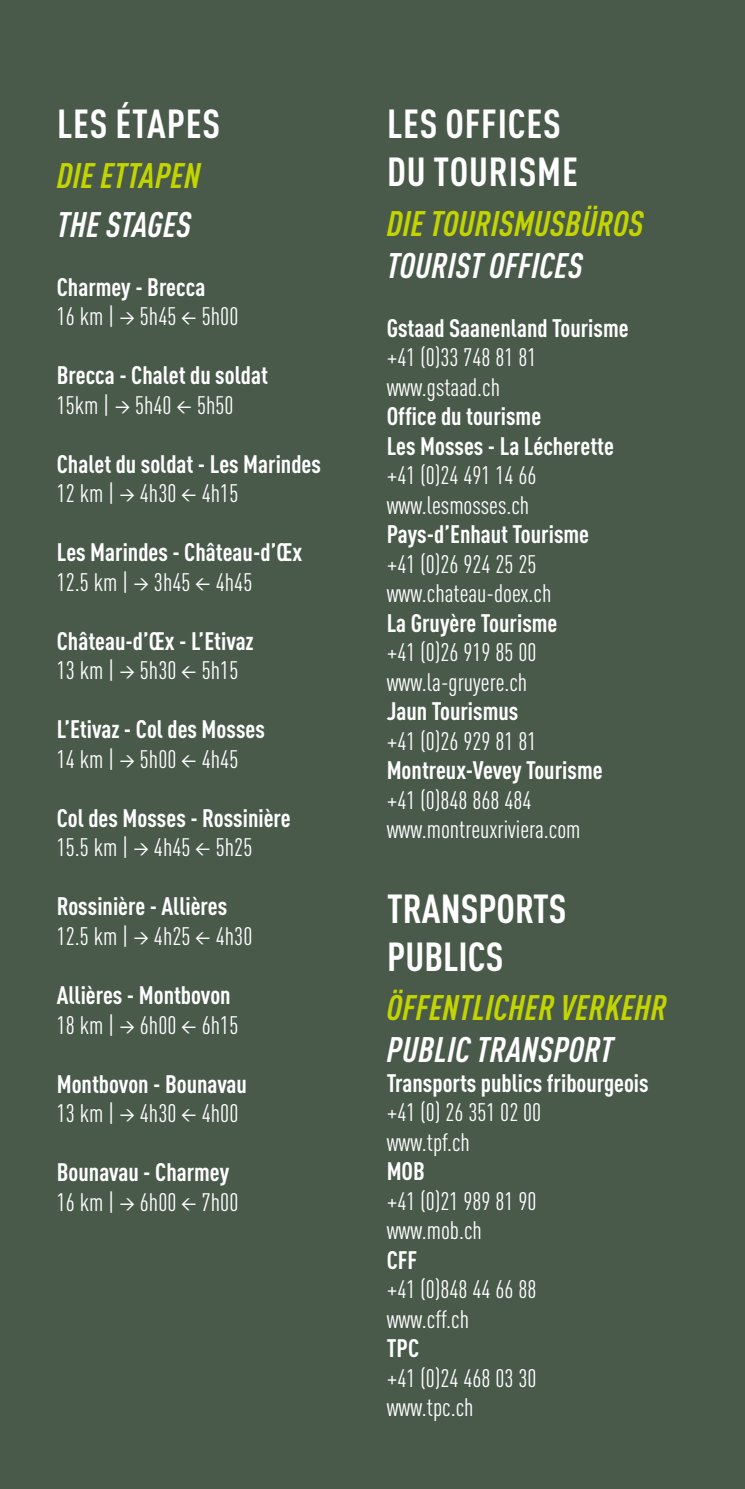
<style>
.page{position:relative;width:745px;height:1489px;background:#fff}
.page>*{position:absolute;margin:0;border:0;box-sizing:border-box;transform-origin:0 0}
.t1{font:700 condensed 40px/48px "DIN Pro";letter-spacing:.02em;color:#fff}
.t2{font:700 condensed 40px/48px "DIN Pro";color:#fff}
.t3{font:italic 700 condensed 35px "DIN Pro";letter-spacing:.01em;color:#c3d500}
.t4{font:italic 700 condensed 35px "DIN Pro";letter-spacing:.01em;color:#fff}
.t5{font:condensed 25px/29.5px "DIN Pro";color:#fff}
.t6{font:700 condensed 25px/29.5px "DIN Pro";color:#fff}
</style>
<div class="page">
<div style="left:0;top:0;width:744px;height:1488px;background:#495a4b"></div>
<h1 class="t1" style="left:57px;top:97px;width:164px">LES ÉTAPES</h1>
<h2 class="t3" style="left:57px;top:149px;width:145px">DIE ETTAPEN</h2>
<h2 class="t4" style="left:57px;top:198px;width:136px">THE STAGES</h2>
<p class="t6" style="left:57px;top:270px;width:150px">Charmey - Brecca</p>
<p class="t5" style="left:57px;top:300px;width:183px">16 km | → 5h45 ← 5h00</p>
<p class="t6" style="left:57px;top:358px;width:212px">Brecca - Chalet du soldat</p>
<p class="t5" style="left:57px;top:388px;width:178px">15km | → 5h40 ← 5h50</p>
<p class="t6" style="left:57px;top:447px;width:265px">Chalet du soldat - Les Marindes</p>
<p class="t5" style="left:57px;top:477px;width:183px">12 km | → 4h30 ← 4h15</p>
<p class="t6" style="left:57px;top:535px;width:247px">Les Marindes - Château-d’Œx</p>
<p class="t5" style="left:57px;top:565px;width:197px">12.5 km | → 3h45 ← 4h45</p>
<p class="t6" style="left:57px;top:624px;width:198px">Château-d’Œx - L’Etivaz</p>
<p class="t5" style="left:57px;top:654px;width:183px">13 km | → 5h30 ← 5h15</p>
<p class="t6" style="left:57px;top:712px;width:209px">L’Etivaz - Col des Mosses</p>
<p class="t5" style="left:57px;top:742px;width:183px">14 km | → 5h00 ← 4h45</p>
<p class="t6" style="left:57px;top:801px;width:235px">Col des Mosses - Rossinière</p>
<p class="t5" style="left:57px;top:831px;width:197px">15.5 km | → 4h45 ← 5h25</p>
<p class="t6" style="left:57px;top:889px;width:172px">Rossinière - Allières</p>
<p class="t5" style="left:57px;top:919px;width:197px">12.5 km | → 4h25 ← 4h30</p>
<p class="t6" style="left:57px;top:978px;width:175px">Allières - Montbovon</p>
<p class="t5" style="left:57px;top:1008px;width:183px">18 km | → 6h00 ← 6h15</p>
<p class="t6" style="left:57px;top:1066px;width:192px">Montbovon - Bounavau</p>
<p class="t5" style="left:57px;top:1096px;width:183px">13 km | → 4h30 ← 4h00</p>
<p class="t6" style="left:57px;top:1155px;width:174px">Bounavau - Charmey</p>
<p class="t5" style="left:57px;top:1185px;width:183px">16 km | → 6h00 ← 7h00</p>
<h1 class="t1" style="left:387px;top:97px;width:192px">LES OFFICES<br>DU TOURISME</h1>
<h2 class="t3" style="left:386px;top:197px;width:258px">DIE TOURISMUSBÜROS</h2>
<h2 class="t4" style="left:386px;top:239px;width:197px">TOURIST OFFICES</h2>
<p class="t6" style="left:386px;top:311px;width:243px">Gstaad Saanenland Tourisme</p>
<p class="t5" style="left:386px;top:340px;width:151px">+41 (0)33 748 81 81 www.gstaad.ch</p>
<p class="t6" style="left:386px;top:399px;width:228px">Office du tourisme<br>Les Mosses - La Lécherette</p>
<p class="t5" style="left:386px;top:458px;width:151px">+41 (0)24 491 14 66 www.lesmosses.ch</p>
<p class="t6" style="left:386px;top:517px;width:204px">Pays-d’Enhaut Tourisme</p>
<p class="t5" style="left:386px;top:547px;width:166px">+41 (0)26 924 25 25 www.chateau-doex.ch</p>
<p class="t6" style="left:386px;top:606px;width:172px">La Gruyère Tourisme</p>
<p class="t5" style="left:386px;top:635px;width:151px">+41 (0)26 919 85 00 www.la-gruyere.ch</p>
<p class="t6" style="left:386px;top:694px;width:133px">Jaun Tourismus</p>
<p class="t5" style="left:386px;top:724px;width:151px">+41 (0)26 929 81 81</p>
<p class="t6" style="left:386px;top:753px;width:217px">Montreux-Vevey Tourisme</p>
<p class="t5" style="left:386px;top:783px;width:195px">+41 (0)848 868 484 www.montreuxriviera.com</p>
<h1 class="t2" style="left:387px;top:881px;width:181px">TRANSPORTS<br>PUBLICS</h1>
<h2 class="t3" style="left:386px;top:981px;width:281px">ÖFFENTLICHER VERKEHR</h2>
<h2 class="t4" style="left:386px;top:1023px;width:227px">PUBLIC TRANSPORT</h2>
<p class="t6" style="left:386px;top:1065px;width:263px">Transports publics fribourgeois</p>
<p class="t5" style="left:386px;top:1095px;width:156px">+41 (0) 26 351 02 00 www.tpf.ch</p>
<p class="t6" style="left:386px;top:1154px;width:40px">MOB</p>
<p class="t5" style="left:386px;top:1184px;width:151px">+41 (0)21 989 81 90 www.mob.ch</p>
<p class="t6" style="left:386px;top:1242px;width:32px">CFF</p>
<p class="t5" style="left:386px;top:1272px;width:151px">+41 (0)848 44 66 88 www.cff.ch</p>
<p class="t6" style="left:386px;top:1331px;width:34px">TPC</p>
<p class="t5" style="left:386px;top:1361px;width:151px">+41 (0)24 468 03 30 www.tpc.ch</p>
</div>
